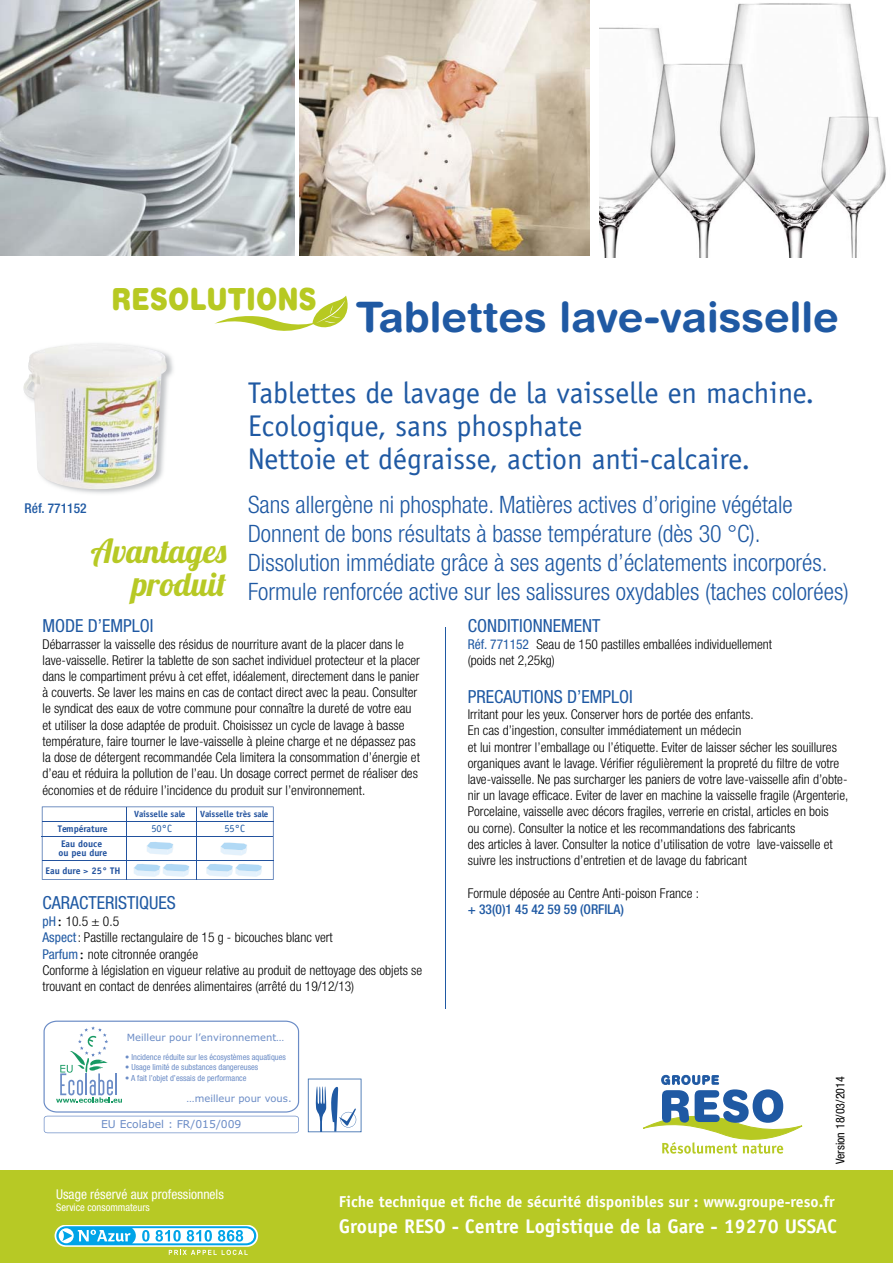
<style>
.page{position:relative;width:893px;height:1263px;background:#fff}
.page>*{position:absolute;margin:0;border:0;box-sizing:border-box;transform-origin:0 0}
.t1{font:700 42px "Helvetica Rounded";color:#1f59a3}
.t2{font:33px/33px "Lobster 1.4";color:#b7c925;text-align:right}
.t3{font:900 30.6px "Helvetica Rounded";color:#b7c922;scale:.84 1}
.t4{font:30px/33px "Officina Sans";color:#1f59a3}
.t5{font:300 condensed 24px/28.8px "Helvetica Neue LT";color:#1f59a3}
.t6{font:700 19.8px "Officina Sans";color:#fff}
.t7{font:condensed 18px "Helvetica Neue LT";color:#1f59a3}
.t8{font:700 15.75px "Officina Sans";color:#fff}
.t9{font:300 condensed 13.5px/16.2px "Helvetica Neue LT";color:#000}
.t10{font:500 condensed 13.5px "Helvetica Neue";color:#1f59a3}
.t11{font:condensed 13.5px "Helvetica Neue";color:#fff}
.t12{font:condensed 12px "Helvetica Neue LT";color:#000}
.t13{font:10.8px "Verdana";color:#6b8cc6}
.t14{font:condensed 10.5px "Helvetica Neue";color:#fff}
.t15{font:10.5px "Officina Sans";color:#1f59a3}
.t16{font:9.9px "Verdana";color:#6b8cc6}
.t17{font:700 9.6px/15.1px "Officina Sans";color:#22529e;text-align:center}
.t18{font:700 9px "Officina Sans";color:#22529e}
.t19{font:condensed 8.4px "Helvetica Neue";color:#6b8cc6}
.s1{font-weight:400;color:#1f59a3}
.s2{font-family:"Officina Sans";font-weight:400;font-stretch:normal}
</style>
<div class="page">
<img style="left:0;top:0;width:295px;height:255px">
<img style="left:299px;top:0;width:291px;height:255px">
<div style="left:0;top:1170px;width:893px;height:93px;background:#b7c925"></div>
<svg style="left:55px;top:1225px;width:203px;height:22px"></svg>
<svg style="left:56px;top:1226px;width:200px;height:29px"></svg>
<svg style="left:643px;top:1075px;width:160px;height:78px"></svg>
<hr style="left:445px;top:627px;width:1px;height:382px;background:#1f59a3">
<img style="left:600px;top:3px;width:286px;height:254px">
<svg style="left:215px;top:296px;width:133px;height:35px"></svg>
<img style="left:69px;top:353px;width:104px;height:141px">
<img style="left:23px;top:343px;width:144px;height:147px">
<svg style="left:44px;top:1020px;width:255px;height:113px"></svg>
<svg style="left:308px;top:1079px;width:53px;height:53px"></svg>
<svg style="left:42px;top:806px;width:232px;height:74px"></svg>
<hr style="left:43px;top:860px;width:231px;height:1px;background:#22529e">
<h3 class="t3" style="left:111px;top:287px;width:246px">RESOLUTIONS</h3>
<h1 class="t1" style="left:356px;top:301px;width:485px">Tablettes lave-vaisselle</h1>
<p class="t10" style="left:25px;top:504px;width:64px">Réf. 771152</p>
<h2 class="t2" style="left:91px;top:539px;width:137px">Avantages produit</h2>
<h3 class="t4" style="left:248px;top:379px;width:568px">Tablettes de lavage de la vaisselle en machine.<br>Ecologique, sans phosphate<br>Nettoie et dégraisse, action anti-calcaire.</h3>
<p class="t5" style="left:248px;top:493px;width:602px">Sans allergène ni phosphate. Matières actives d’origine végétale Donnent de bons résultats à basse température (dès 30 °C).<br>Dissolution immédiate grâce à ses agents d’éclatements incorporés.<br>Formule renforcée active sur les salissures oxydables (taches colorées)</p>
<h3 class="t7" style="left:43px;top:620px;width:113px">MODE D’EMPLOI</h3>
<p class="t9" style="left:43px;top:637px;width:379px">Débarrasser la vaisselle des résidus de nourriture avant de la placer dans le lave-vaisselle. Retirer la tablette de son sachet individuel protecteur et la placer dans le compartiment prévu à cet effet, idéalement, directement dans le panier à couverts. Se laver les mains en cas de contact direct avec la peau. Consulter le syndicat des eaux de votre commune pour connaître la dureté de votre eau et utiliser la dose adaptée de produit. Choisissez un cycle de lavage à basse température, faire tourner le lave-vaisselle à pleine charge et ne dépassez pas la dose de détergent recommandée Cela limitera la consommation d’énergie et d’eau et réduira la pollution de l’eau. Un dosage correct permet de réaliser des économies et de réduire l’incidence du produit sur l’environnement.</p>
<p class="t17" style="left:58px;top:821px;width:51px">Température<br>Eau douce</p>
<p class="t17" style="left:45px;top:844px;width:77px;line-height:18.8px">ou peu dure<br>Eau dure &gt; 25° TH</p>
<p class="t18" style="left:134px;top:811px;width:53px">Vaisselle sale</p>
<p class="t18" style="left:200px;top:811px;width:70px">Vaisselle très sale</p>
<p class="t15" style="left:151px;top:824px;width:22px">50°C</p>
<p class="t15" style="left:224px;top:824px;width:22px">55°C</p>
<h3 class="t7" style="left:43px;top:896px;width:135px">CARACTERISTIQUES</h3>
<p class="t9" style="left:43px;top:914px;width:381px"><span class="s1">pH</span> <span class="s2">:</span> 10.5 ± 0.5<br><span class="s1">Aspect</span> : Pastille rectangulaire de 15 g - bicouches blanc vert<br><span class="s1">Parfum</span> <span class="s2">:</span> note citronnée orangée<br>Conforme à législation en vigueur relative au produit de nettoyage des objets se trouvant en contact de denrées alimentaires (arrêté du 19/12/13)</p>
<p class="t16" style="left:127px;top:1031px;width:159px">Meilleur pour l’environnement…</p>
<p class="t19" style="left:125px;top:1053px;width:162px">• Incidence réduite sur les écosystèmes aquatiques</p>
<p class="t19" style="left:125px;top:1064px;width:135px">• Usage limité de substances dangereuses</p>
<p class="t19" style="left:125px;top:1075px;width:123px">• A fait l’objet d’essais de performance</p>
<p class="t16" style="left:187px;top:1093px;width:107px">…meilleur pour vous.</p>
<p class="t13" style="left:101px;top:1118px;width:142px">EU Ecolabel : FR/015/009</p>
<h3 class="t7" style="left:468px;top:620px;width:134px">CONDITIONNEMENT</h3>
<p class="t9" style="left:468px;top:638px;width:306px"><span class="s1">Réf. 771152</span> Seau de 150 pastilles emballées individuellement (poids net 2,25kg)</p>
<h3 class="t7" style="left:468px;top:690px;width:167px">PRECAUTIONS D’EMPLOI</h3>
<p class="t9" style="left:468px;top:708px;width:382px">Irritant pour les yeux. Conserver hors de portée des enfants.<br>En cas d’ingestion, consulter immédiatement un médecin<br>et lui montrer l’emballage ou l’étiquette. Eviter de laisser sécher les souillures organiques avant le lavage. Vérifier régulièrement la propreté du filtre de votre lave-vaisselle. Ne pas surcharger les paniers de votre lave-vaisselle afin d’obte&shy;nir un lavage efficace. Eviter de laver en machine la vaisselle fragile (Argenterie, Porcelaine, vaisselle avec décors fragiles, verrerie en cristal, articles en bois<br>ou corne). Consulter la notice et les recommandations des fabricants<br>des articles à laver. Consulter la notice d’utilisation de votre lave-vaisselle et suivre les instructions d’entretien et de lavage du fabricant</p>
<p class="t9" style="left:468px;top:886px;width:233px">Formule déposée au Centre Anti-poison France :</p>
<p class="t10" style="left:468px;top:904px;width:158px">+ 33(0)1 45 42 59 59 (ORFILA)</p>
<p class="t12" style="left:836px;top:1164px;width:90px;rotate:-90deg">Version 18/03/2014</p>
<p class="t11" style="left:56px;top:1189px;width:169px">Usage réservé aux professionnels</p>
<p class="t14" style="left:56px;top:1204px;width:95px">Service consommateurs</p>
<p class="t8" style="left:339px;top:1196px;width:497px">Fiche technique et fiche de sécurité disponibles sur : www.groupe-reso.fr</p>
<h3 class="t6" style="left:339px;top:1219px;width:500px">Groupe RESO - Centre Logistique de la Gare - 19270 USSAC</h3>
</div>
